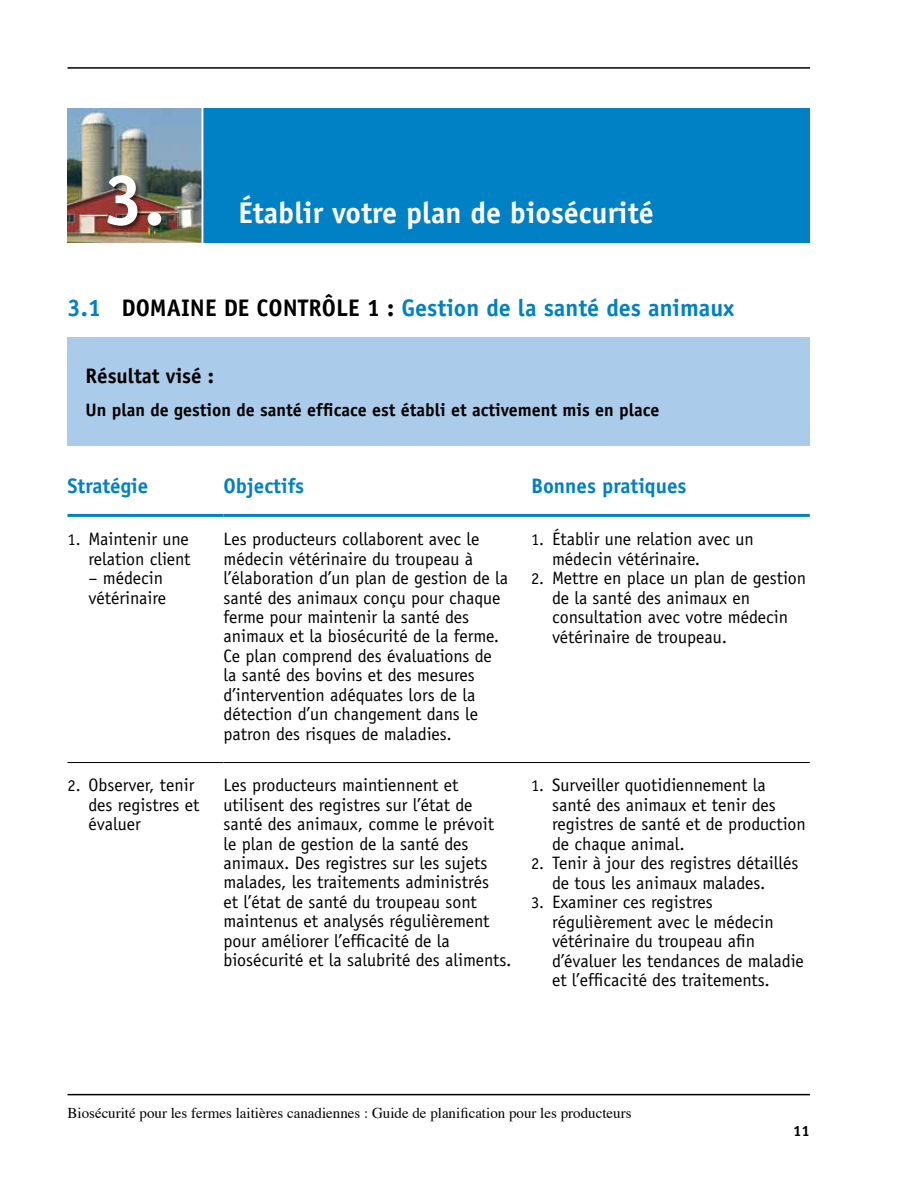
<style>
.page{position:relative;width:918px;height:1188px;background:#fff}
.page>*{position:absolute;margin:0;border:0;box-sizing:border-box;transform-origin:0 0}
.t1{font:700 72px "Officina Sans";color:#fff}
.t2{font:700 30px "Officina Sans";color:#fff}
.t3{font:700 24px "Officina Sans";color:#0081c6}
.t4{font:700 24px "Officina Sans";color:#000}
.t5{font:700 21px "Officina Sans";color:#0081c6}
.t6{font:700 21px "Officina Sans";color:#000}
.t7{font:18px/19.5px "Officina Sans";color:#000}
.t8{font:700 18px "Officina Sans";color:#000}
.t9{font:15px "Times";color:#000}
.t10{font:700 15px "Officina Sans";color:#000}
.s1{color:#0081c6}
.s2{color:#000}
.s3{font-size:16.5px}
</style>
<div class="page">
<hr style="left:68px;top:67px;width:742px;height:2px;background:#000">
<hr style="left:68px;top:1094px;width:742px;height:1px;background:#000">
<hr style="left:68px;top:762px;width:156px;height:1px;background:#000">
<hr style="left:224px;top:762px;width:307px;height:1px;background:#000">
<hr style="left:531px;top:762px;width:279px;height:1px;background:#000">
<hr style="left:68px;top:514px;width:156px;height:3px;background:#0081c6">
<hr style="left:224px;top:514px;width:307px;height:3px;background:#0081c6">
<hr style="left:531px;top:514px;width:279px;height:3px;background:#0081c6">
<div style="left:68px;top:108px;width:742px;height:135px;background:#0081c6"></div>
<img style="left:68px;top:108px;width:134px;height:135px">
<hr style="left:202px;top:108px;width:1px;height:135px;background:#fff">
<div style="left:107px;top:176px;width:60px;height:55px;background:#000;opacity:.5"></div>
<div style="left:68px;top:338px;width:742px;height:108px;background:#abcbea"></div>
<h1 class="t1" style="left:104px;top:155px;width:63px">3.</h1>
<h2 class="t2" style="left:238px;top:194px;width:417px">Établir votre plan de biosécurité</h2>
<h3 class="t4" style="left:68px;top:293px;width:83px"><span class="s1">3.1</span> Domai</h3>
<h3 class="t4" style="left:190px;top:293px;width:27px">nedeco</h3>
<h3 class="t3" style="left:283px;top:293px;width:453px"><span class="s2">ntrôle 1 :</span> Gestion de la santé des animaux</h3>
<p class="t6" style="left:86px;top:363px;width:130px">Résultat visé :</p>
<p class="t8" style="left:86px;top:399px;width:575px">Un plan de gestion de santé efficace est établi et activement mis en place</p>
<p class="t5" style="left:68px;top:473px;width:82px">Stratégie</p>
<p class="t5" style="left:224px;top:473px;width:82px">Objectifs</p>
<p class="t5" style="left:531px;top:473px;width:157px">Bonnes pratiques</p>
<p class="t7" style="left:68px;top:529px;width:125px;text-align:right"><span class="s3">1.</span> Maintenir une relation client</p>
<p class="t7" style="left:88px;top:568px;width:79px">– médecin vétérinaire</p>
<p class="t7" style="left:224px;top:529px;width:286px">Les producteurs collaborent avec le médecin vétérinaire du troupeau à l’élaboration d’un plan de gestion de la santé des animaux conçu pour chaque ferme pour maintenir la santé des animaux et la biosécurité de la ferme.<br>Ce plan comprend des évaluations de la santé des bovins et des mesures d’intervention adéquates lors de la détection d’un changement dans le patron des risques de maladies.</p>
<p class="t7" style="left:552px;top:529px;width:203px;text-indent:-21px"><span class="s3">1.</span> Établir une relation avec un médecin vétérinaire.</p>
<p class="t7" style="left:552px;top:568px;width:256px;text-indent:-21px"><span class="s3">2.</span> Mettre en place un plan de gestion de la santé des animaux en consultation avec votre médecin vétérinaire de troupeau.</p>
<p class="t7" style="left:88px;top:775px;width:113px;text-indent:-21px"><span class="s3">2.</span> Observer, tenir des registres et évaluer</p>
<p class="t7" style="left:224px;top:775px;width:290px">Les producteurs maintiennent et utilisent des registres sur l’état de santé des animaux, comme le prévoit le plan de gestion de la santé des animaux. Des registres sur les sujets malades, les traitements administrés<br>et l’état de santé du troupeau sont maintenus et analysés régulièrement pour améliorer l’efficacité de la biosécurité et la salubrité des aliments.</p>
<p class="t7" style="left:552px;top:775px;width:255px;text-indent:-21px"><span class="s3">1.</span> Surveiller quotidiennement la santé des animaux et tenir des registres de santé et de production de chaque animal.</p>
<p class="t7" style="left:552px;top:853px;width:248px;text-indent:-21px"><span class="s3">2.</span> Tenir à jour des registres détaillés de tous les animaux malades.</p>
<p class="t7" style="left:552px;top:892px;width:253px;text-indent:-21px"><span class="s3">3.</span> Examiner ces registres régulièrement avec le médecin vétérinaire du troupeau afin d’évaluer les tendances de maladie et l’efficacité des traitements.</p>
<p class="t9" style="left:68px;top:1099px;width:566px">Biosécurité pour les fermes laitières canadiennes : Guide de planification pour les producteurs</p>
<p class="t10" style="left:793px;top:1122px;width:18px">11</p>
</div>
